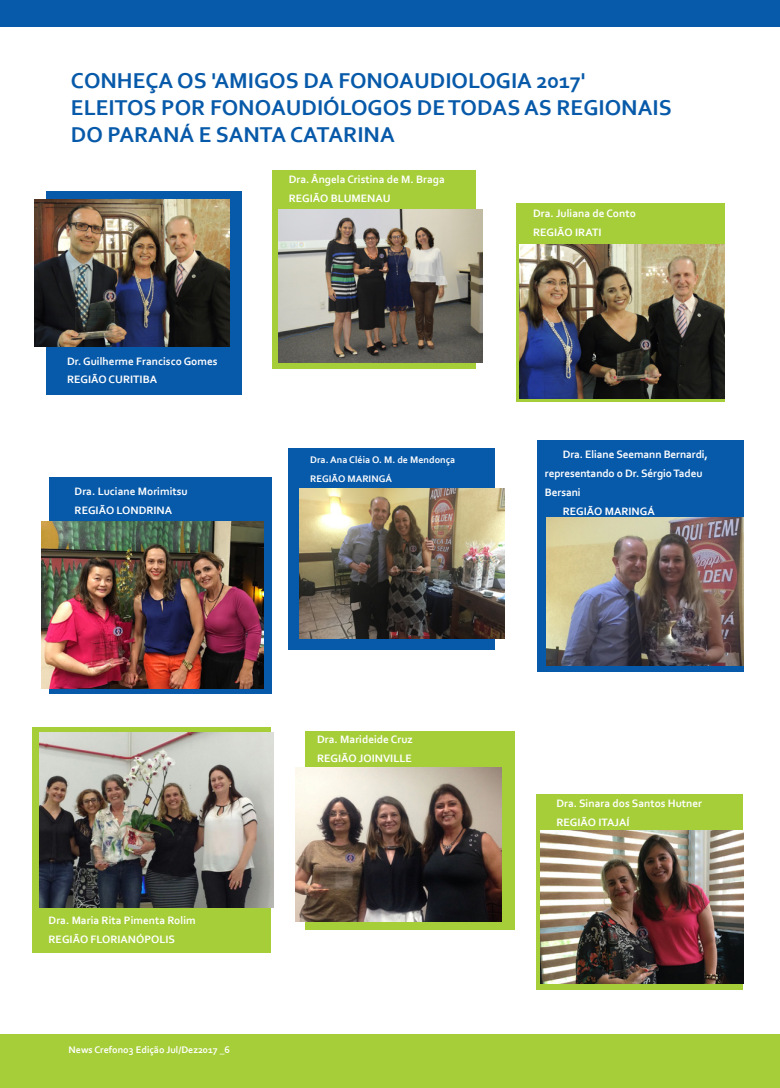
<style>
.page{position:relative;width:780px;height:1088px;background:#fff}
.page>*{position:absolute;margin:0;border:0;box-sizing:border-box;transform-origin:0 0}
.Titulo{font:700 22.5px "Corbel";color:#0759a9}
.Legenda{font:700 11.25px/18.8px "Corbel";color:#fff}
.Legenda-2{font:700 10px "Corbel";color:#fff}
</style>
<div class="page">
<div style="left:0;top:1035px;width:780px;height:53px;background:#a6ce39"></div>
<div style="left:33px;top:727px;width:238px;height:225px;background:#a6ce39"></div>
<div style="left:0;top:0;width:780px;height:27px;background:#0759a9"></div>
<div style="left:50px;top:477px;width:222px;height:217px;background:#0759a9"></div>
<img style="left:41px;top:521px;width:222px;height:167px">
<div style="left:46px;top:191px;width:195px;height:204px;background:#0759a9"></div>
<img style="left:34px;top:200px;width:195px;height:146px">
<div style="left:288px;top:448px;width:207px;height:201px;background:#0759a9"></div>
<img style="left:299px;top:488px;width:205px;height:150px">
<div style="left:537px;top:440px;width:206px;height:231px;background:#0759a9"></div>
<img style="left:546px;top:517px;width:197px;height:148px">
<div style="left:272px;top:170px;width:204px;height:199px;background:#a6ce39"></div>
<img style="left:279px;top:210px;width:203px;height:152px">
<div style="left:304px;top:731px;width:210px;height:199px;background:#a6ce39"></div>
<img style="left:295px;top:767px;width:206px;height:154px">
<img style="left:40px;top:732px;width:233px;height:176px">
<div style="left:516px;top:203px;width:208px;height:198px;background:#a6ce39"></div>
<img style="left:520px;top:244px;width:204px;height:155px">
<div style="left:536px;top:794px;width:207px;height:195px;background:#a6ce39"></div>
<img style="left:540px;top:831px;width:203px;height:152px">
<p class="Titulo" style="left:71px;top:67px;width:516px">CONHEÇA OS 'AMIGOS DA FONOAUDIOLOGIA 2017'</p>
<p class="Titulo" style="left:71px;top:94px;width:602px">ELEITOS POR FONOAUDIÓLOGOS DE TODAS AS REGIONAIS</p>
<p class="Titulo" style="left:71px;top:121px;width:325px">DO PARANÁ E SANTA CATARINA</p>
<p class="Legenda" style="left:67px;top:351px;width:152px">Dr. Guilherme Francisco Gomes</p>
<p class="Legenda" style="left:67px;top:370px;width:92px">REGIÃO CURITIBA</p>
<p class="Legenda" style="left:75px;top:482px;width:114px">Dra. Luciane Morimitsu</p>
<p class="Legenda" style="left:75px;top:500px;width:99px">REGIÃO LONDRINA</p>
<p class="Legenda" style="left:288px;top:170px;width:158px">Dra. Ângela Cristina de M. Braga</p>
<p class="Legenda" style="left:288px;top:189px;width:104px">REGIÃO BLUMENAU</p>
<p class="Legenda-2" style="left:310px;top:453px;width:147px">Dra. Ana Cléia O. M. de Mendonça</p>
<p class="Legenda-2" style="left:310px;top:472px;width:83px">REGIÃO MARINGÁ</p>
<p class="Legenda" style="left:533px;top:204px;width:104px">Dra. Juliana de Conto</p>
<p class="Legenda" style="left:533px;top:223px;width:70px">REGIÃO IRATI</p>
<p class="Legenda" style="left:545px;top:445px;width:165px;text-indent:18px">Dra. Eliane Seemann Bernardi, representando o Dr. Sérgio Tadeu<br>Bersani</p>
<p class="Legenda" style="left:562px;top:501px;width:93px">REGIÃO MARINGÁ</p>
<p class="Legenda" style="left:49px;top:910px;width:149px">Dra. Maria Rita Pimenta Rolim</p>
<p class="Legenda" style="left:49px;top:929px;width:128px">REGIÃO FLORIANÓPOLIS</p>
<p class="Legenda-2" style="left:69px;top:1044px;width:163px">News Crefono3 Edição Jul/Dez2017 _6</p>
<p class="Legenda" style="left:317px;top:729px;width:97px">Dra. Marideide Cruz</p>
<p class="Legenda" style="left:317px;top:748px;width:96px">REGIÃO JOINVILLE</p>
<p class="Legenda" style="left:556px;top:794px;width:147px">Dra. Sinara dos Santos Hutner</p>
<p class="Legenda" style="left:556px;top:812px;width:75px">REGIÃO ITAJAÍ</p>
</div>
